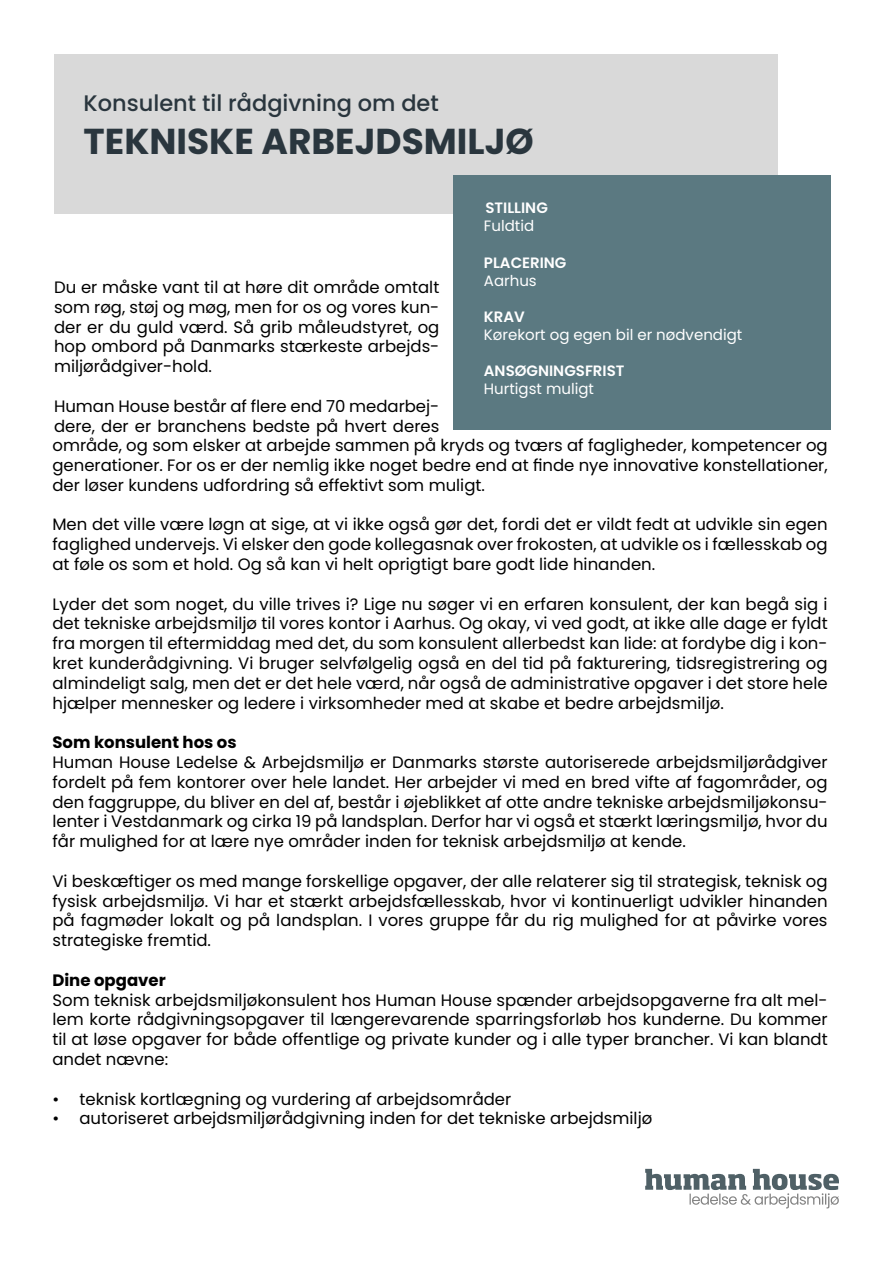
<style>
.page{position:relative;width:893px;height:1263px;background:#fff}
.page>*{position:absolute;margin:0;border:0;box-sizing:border-box;transform-origin:0 0}
.t1{font:700 36px "Poppins";color:#2a363e}
.t2{font:500 22.5px "Poppins";color:#2a363e}
.t3{font:16.5px/19.8px "Poppins";color:#000;text-align:justify}
.t4{font:700 16.5px "Poppins";color:#000}
.t5{font:15px "Poppins";color:#fff}
.t6{font:600 15px "Poppins";color:#fff}
</style>
<div class="page">
<img style="left:689px;top:1193px;width:141px;height:12px">
<img style="left:645px;top:1169px;width:194px;height:21px">
<div style="left:54px;top:54px;width:724px;height:160px;background:#d9d9d9"></div>
<div style="left:453px;top:175px;width:378px;height:255px;background:#5b7981"></div>
<h2 class="t2" style="left:84px;top:90px;width:357px">Konsulent til rådgivning om det</h2>
<h1 class="t1" style="left:84px;top:120px;width:452px">TEKNISKE ARBEJDSMILJØ</h1>
<p class="t6" style="left:485px;top:200px;width:64px">STILLING</p>
<p class="t5" style="left:484px;top:218px;width:52px">Fuldtid</p>
<p class="t6" style="left:484px;top:254px;width:84px">PLACERING</p>
<p class="t5" style="left:484px;top:272px;width:54px">Aarhus</p>
<p class="t6" style="left:484px;top:308px;width:42px">KRAV</p>
<p class="t5" style="left:484px;top:326px;width:260px">Kørekort og egen bil er nødvendigt</p>
<p class="t6" style="left:484px;top:362px;width:142px">ANSØGNINGSFRIST</p>
<p class="t5" style="left:484px;top:380px;width:112px">Hurtigst muligt</p>
<p class="t3" style="left:54px;top:277px;width:387px">Du er måske vant til at høre dit område omtalt som røg, støj og møg, men for os og vores kun&shy;der er du guld værd. Så grib måleudstyret, og hop ombord på Danmarks stærkeste arbejds&shy;miljørådgiver-hold.</p>
<p class="t3" style="left:52px;top:396px;width:777px;text-align:left">Human House består af flere end 70 medarbej-<br>dere, der er branchens bedste på hvert deres<br>område, og som elsker at arbejde sammen på kryds og tværs af fagligheder, kompetencer og generationer. For os er der nemlig ikke noget bedre end at finde nye innovative konstellationer, der løser kundens udfordring så effektivt som muligt.</p>
<p class="t3" style="left:52px;top:515px;width:777px">Men det ville være løgn at sige, at vi ikke også gør det, fordi det er vildt fedt at udvikle sin egen faglighed undervejs. Vi elsker den gode kollegasnak over frokosten, at udvikle os i fællesskab og at føle os som et hold. Og så kan vi helt oprigtigt bare godt lide hinanden.</p>
<p class="t3" style="left:52px;top:594px;width:777px">Lyder det som noget, du ville trives i? Lige nu søger vi en erfaren konsulent, der kan begå sig i det tekniske arbejdsmiljø til vores kontor i Aarhus. Og okay, vi ved godt, at ikke alle dage er fyldt fra morgen til eftermiddag med det, du som konsulent allerbedst kan lide: at fordybe dig i kon&shy;kret kunderådgivning. Vi bruger selvfølgelig også en del tid på fakturering, tidsregistrering og almindeligt salg, men det er det hele værd, når også de administrative opgaver i det store hele hjælper mennesker og ledere i virksomheder med at skabe et bedre arbejdsmiljø.</p>
<p class="t4" style="left:52px;top:733px;width:186px">Som konsulent hos os</p>
<p class="t3" style="left:52px;top:752px;width:777px">Human House Ledelse &amp; Arbejdsmiljø er Danmarks største autoriserede arbejdsmiljørådgiver fordelt på fem kontorer over hele landet. Her arbejder vi med en bred vifte af fagområder, og den faggruppe, du bliver en del af, består i øjeblikket af otte andre tekniske arbejdsmiljøkonsu&shy;lenter i Vestdanmark og cirka 19 på landsplan. Derfor har vi også et stærkt læringsmiljø, hvor du får mulighed for at lære nye områder inden for teknisk arbejdsmiljø at kende.</p>
<p class="t3" style="left:52px;top:871px;width:777px">Vi beskæftiger os med mange forskellige opgaver, der alle relaterer sig til strategisk, teknisk og fysisk arbejdsmiljø. Vi har et stærkt arbejdsfællesskab, hvor vi kontinuerligt udvikler hinanden på fagmøder lokalt og på landsplan. I vores gruppe får du rig mulighed for at påvirke vores strategiske fremtid.</p>
<p class="t4" style="left:52px;top:970px;width:115px">Dine opgaver</p>
<p class="t3" style="left:52px;top:990px;width:777px">Som teknisk arbejdsmiljøkonsulent hos Human House spænder arbejdsopgaverne fra alt mel&shy;lem korte rådgivningsopgaver til længerevarende sparringsforløb hos kunderne. Du kommer til at løse opgaver for både offentlige og private kunder og i alle typer brancher. Vi kan blandt andet nævne:</p>
<p class="t3" style="left:52px;top:1089px;width:460px">• teknisk kortlægning og vurdering af arbejdsområder</p>
<p class="t3" style="left:52px;top:1109px;width:601px">• autoriseret arbejdsmiljørådgivning inden for det tekniske arbejdsmiljø</p>
</div>
